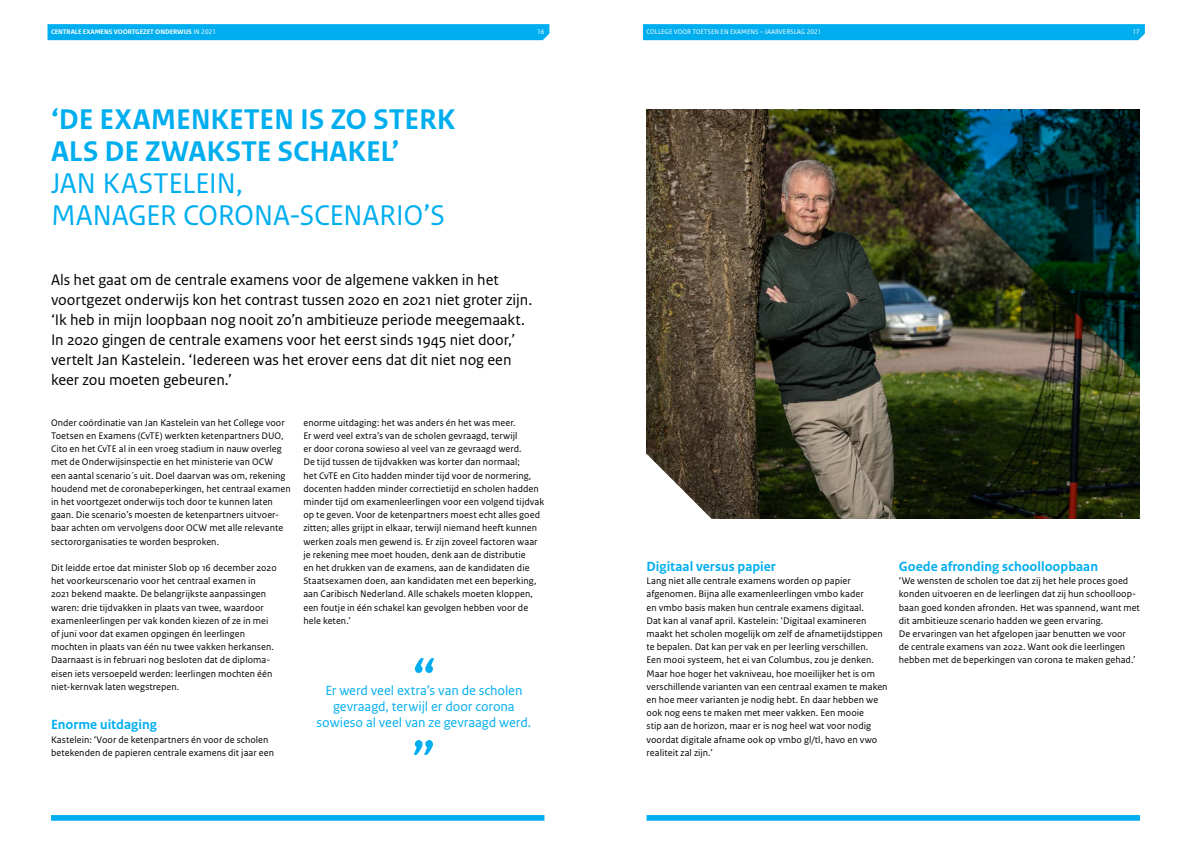
<style>
.page{position:relative;width:1191px;height:842px;background:#fff}
.page>*{position:absolute;margin:0;border:0;box-sizing:border-box;transform-origin:0 0}
.t1{font:65px "Rijksoverheid Sans Text";color:#00aeef}
.t2{font:700 30px/32px "Rijksoverheid Sans Text";letter-spacing:-.005em;color:#00aeef}
.t3{font:30px/32px "Rijksoverheid Sans Text";letter-spacing:-.015em;color:#00aeef}
.t4{font:16px/20px "Rijksoverheid Sans Text";letter-spacing:-.005em;color:#000}
.t5{font:14px/16px "Rijksoverheid Sans Text";letter-spacing:-.005em;color:#00aeef;text-align:center}
.t6{font:700 14px "Rijksoverheid Sans Text";color:#00aeef}
.t7{font:10px/13.2px "Rijksoverheid Sans Text";letter-spacing:.005em;color:#000}
.t8{font:7px "Rijksoverheid Sans Text";color:#fff}
.t9{font:700 7px "Rijksoverheid Sans Text";color:#fff}
.s1{font-weight:400}
</style>
<div class="page">
<svg style="left:51px;top:815px;width:493px;height:6px;background:#0db2ef"></svg>
<svg style="left:646px;top:815px;width:494px;height:6px;background:#0eb2ef"></svg>
<div style="left:643px;top:24px;width:501px;height:16px;background:#00aeef"></div>
<div style="left:47px;top:24px;width:502px;height:16px;background:#00aeef"></div>
<img style="left:646px;top:109px;width:494px;height:409px">
<img style="left:872px;top:109px;width:268px;height:268px">
<svg style="left:646px;top:454px;width:65px;height:64px"></svg>
<p class="t9" style="left:51px;top:28px;width:167px">CENTRALE EXAMENS VOORTGEZET ONDERWIJS <span class="s1">IN 2021</span></p>
<p class="t8" style="left:537px;top:28px;width:9px">16</p>
<p class="t8" style="left:646px;top:28px;width:177px">COLLEGE VOOR TOETSEN EN EXAMENS – JAARVERSLAG 2021</p>
<p class="t8" style="left:1132px;top:28px;width:9px">17</p>
<h2 class="t2" style="left:51px;top:104px;width:406px">‘DE EXAMENKETEN IS ZO STERK<br>ALS DE ZWAKSTE SCHAKEL’</h2>
<h2 class="t3" style="left:51px;top:168px;width:396px">JAN KASTELEIN,<br>MANAGER CORONA-SCENARIO’S</h2>
<p class="t4" style="left:51px;top:270px;width:483px">Als het gaat om de centrale examens voor de algemene vakken in het voortgezet onderwijs kon het contrast tussen 2020 en 2021 niet groter zijn. ‘Ik heb in mijn loopbaan nog nooit zo’n ambitieuze periode meegemaakt.<br>In 2020 gingen de centrale examens voor het eerst sinds 1945 niet door,’ vertelt Jan Kastelein. ‘Iedereen was het erover eens dat dit niet nog een keer zou moeten gebeuren.’</p>
<p class="t7" style="left:51px;top:416px;width:241px">Onder coördinatie van Jan Kastelein van het College voor Toetsen en Examens (CvTE) werkten ketenpartners DUO, Cito en het CvTE al in een vroeg stadium in nauw overleg met de Onderwijsinspectie en het ministerie van OCW een aantal scenario´s uit. Doel daarvan was om, rekening houdend met de coronabeperkingen, het centraal examen in het voortgezet onderwijs toch door te kunnen laten gaan. Die scenario’s moesten de ketenpartners uitvoer&shy;baar achten om vervolgens door OCW met alle relevante sectororganisaties te worden besproken.</p>
<p class="t7" style="left:51px;top:561px;width:227px">Dit leidde ertoe dat minister Slob op 16 december 2020 het voorkeurscenario voor het centraal examen in 2021 bekend maakte. De belangrijkste aanpassingen waren: drie tijdvakken in plaats van twee, waardoor examenleerlingen per vak konden kiezen of ze in mei of juni voor dat examen opgingen én leerlingen mochten in plaats van één nu twee vakken herkansen.<br>Daarnaast is in februari nog besloten dat de diploma&shy;eisen iets versoepeld werden: leerlingen mochten één niet-kernvak laten wegstrepen.</p>
<h3 class="t6" style="left:51px;top:717px;width:107px">Enorme uitdaging</h3>
<p class="t7" style="left:51px;top:733px;width:224px">Kastelein: ‘Voor de ketenpartners én voor de scholen betekenden de papieren centrale examens dit jaar een</p>
<p class="t7" style="left:303px;top:416px;width:242px">enorme uitdaging: het was anders én het was meer.<br>Er werd veel extra’s van de scholen gevraagd, terwijl<br>er door corona sowieso al veel van ze gevraagd werd.<br>De tijd tussen de tijdvakken was korter dan normaal;<br>het CvTE en Cito hadden minder tijd voor de normering, docenten hadden minder correctietijd en scholen hadden minder tijd om examenleerlingen voor een volgend tijdvak op te geven. Voor de ketenpartners moest echt alles goed zitten; alles grijpt in elkaar, terwijl niemand heeft kunnen werken zoals men gewend is. Er zijn zoveel factoren waar je rekening mee moet houden, denk aan de distributie<br>en het drukken van de examens, aan de kandidaten die Staatsexamen doen, aan kandidaten met een beperking, aan Caribisch Nederland. Alle schakels moeten kloppen, een foutje in één schakel kan gevolgen hebben voor de hele keten.’</p>
<h1 class="t1" style="left:411px;top:645px;width:28px">“</h1>
<h3 class="t5" style="left:325px;top:683px;width:199px">Er werd veel extra’s van de scholen gevraagd, terwijl er door corona</h3>
<h3 class="t5" style="left:317px;top:715px;width:216px">sowieso al veel van ze gevraagd werd.</h3>
<h1 class="t1" style="left:411px;top:727px;width:28px">”</h1>
<h3 class="t6" style="left:646px;top:558px;width:131px">Digitaal versus papier</h3>
<p class="t7" style="left:646px;top:574px;width:242px">Lang niet alle centrale examens worden op papier afgenomen. Bijna alle examenleerlingen vmbo kader<br>en vmbo basis maken hun centrale examens digitaal.<br>Dat kan al vanaf april. Kastelein: ‘Digitaal examineren maakt het scholen mogelijk om zelf de afnametijdstippen te bepalen. Dat kan per vak en per leerling verschillen.<br>Een mooi systeem, het ei van Columbus, zou je denken.<br>Maar hoe hoger het vakniveau, hoe moeilijker het is om verschillende varianten van een centraal examen te maken en hoe meer varianten je nodig hebt. En daar hebben we ook nog eens te maken met meer vakken. Een mooie<br>stip aan de horizon, maar er is nog heel wat voor nodig voordat digitale afname ook op vmbo gl/tl, havo en vwo realiteit zal zijn.’</p>
<h3 class="t6" style="left:899px;top:558px;width:201px">Goede afronding schoolloopbaan</h3>
<p class="t7" style="left:899px;top:574px;width:242px">‘We wensten de scholen toe dat zij het hele proces goed konden uitvoeren en de leerlingen dat zij hun schoolloop&shy;baan goed konden afronden. Het was spannend, want met dit ambitieuze scenario hadden we geen ervaring.<br>De ervaringen van het afgelopen jaar benutten we voor<br>de centrale examens van 2022. Want ook die leerlingen hebben met de beperkingen van corona te maken gehad.’</p>
</div>
